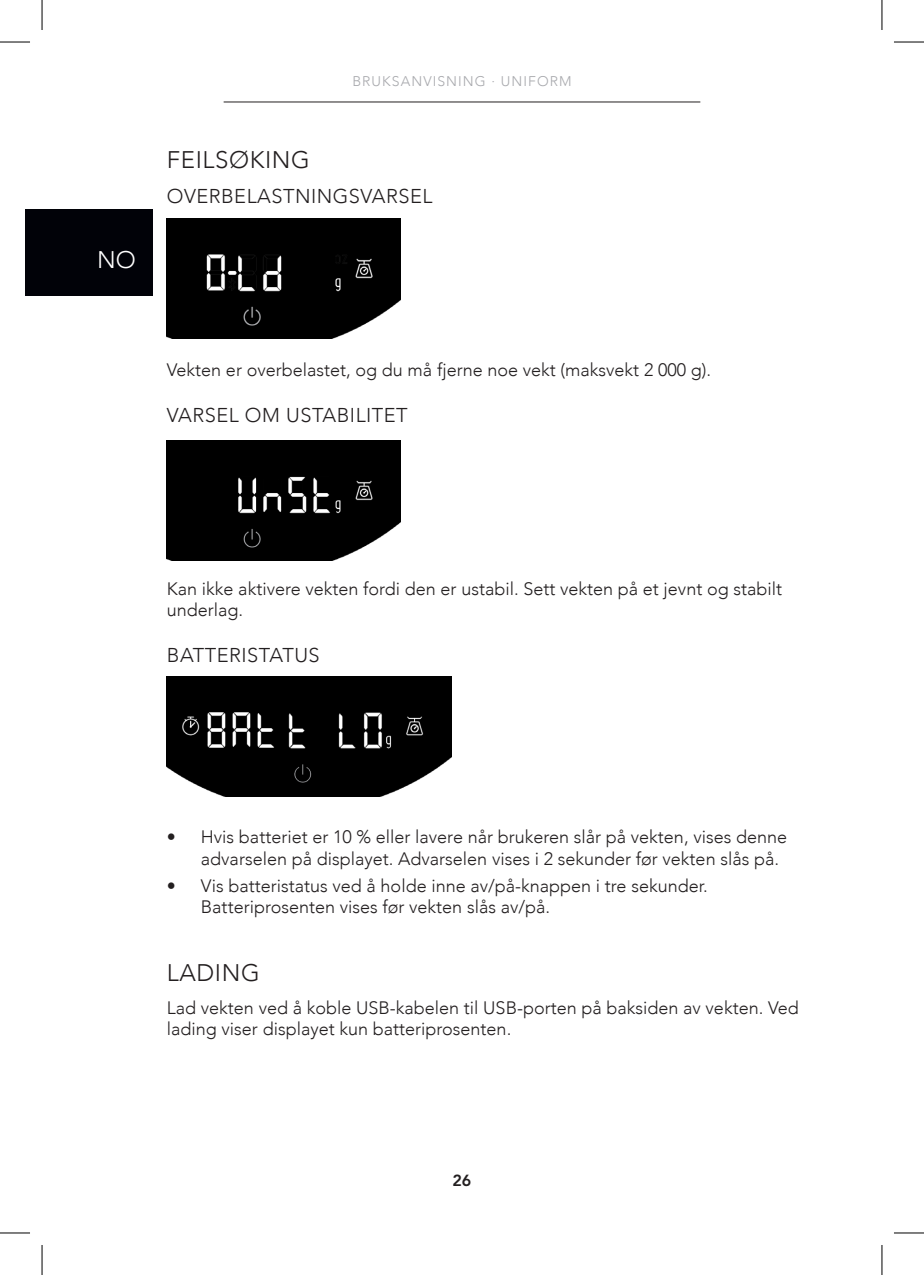
<style>
.page{position:relative;width:924px;height:1275px;background:#fff}
.page>*{position:absolute;margin:0;border:0;box-sizing:border-box;transform-origin:0 0}
.Headers_NO{font:300 24px "Avenir";letter-spacing:.025em;color:#231f20}
.t1{font:300 24px "Avenir";color:#fff}
.SUBHEADING{font:300 20px "Avenir";letter-spacing:.025em;color:#231f20}
.Body{font:300 18px/21.6px "Avenir";color:#231f20}
.t2{font:800 16px "Avenir LT Pro";color:#231f20}
.t3{font:300 14px "Avenir";letter-spacing:.075em;color:#a8a9ad}
</style>
<div class="page">
<hr style="left:223px;top:101px;width:477px;height:1px;background:#231f20">
<div style="left:25px;top:209px;width:127px;height:86px;background:#010208"></div>
<img style="left:167px;top:676px;width:284px;height:120px">
<img style="left:167px;top:441px;width:233px;height:120px">
<img style="left:167px;top:219px;width:233px;height:120px">
<hr style="left:0;top:42px;width:30px;height:1px;background:#000">
<hr style="left:893px;top:42px;width:30px;height:1px;background:#000">
<hr style="left:0;top:1232px;width:30px;height:1px;background:#000">
<hr style="left:893px;top:1232px;width:30px;height:1px;background:#000">
<hr style="left:42px;top:0;width:1px;height:30px;background:#000">
<hr style="left:42px;top:1245px;width:1px;height:30px;background:#000">
<hr style="left:881px;top:0;width:1px;height:30px;background:#000">
<hr style="left:881px;top:1245px;width:1px;height:30px;background:#000">
<h1 class="t1" style="left:97px;top:245px;width:40px">NO</h1>
<p class="t3" style="left:352px;top:73px;width:220px">BRUKSANVISNING · UNIFORM</p>
<p class="Headers_NO" style="left:167px;top:146px;width:144px">FEILSØKING</p>
<p class="SUBHEADING" style="left:167px;top:185px;width:267px">OVERBELASTNINGSVARSEL</p>
<p class="Body" style="left:167px;top:359px;width:545px">Vekten er overbelastet, og du må fjerne noe vekt (maksvekt 2 000 g).</p>
<p class="SUBHEADING" style="left:167px;top:403px;width:242px">VARSEL OM USTABILITET</p>
<p class="Body" style="left:167px;top:578px;width:616px">Kan ikke aktivere vekten fordi den er ustabil. Sett vekten på et jevnt og stabilt underlag.</p>
<p class="SUBHEADING" style="left:167px;top:643px;width:154px">BATTERISTATUS</p>
<p class="Body" style="left:201px;top:826px;width:587px;text-indent:-34px">• Hvis batteriet er 10 % eller lavere når brukeren slår på vekten, vises denne advarselen på displayet. Advarselen vises i 2 sekunder før vekten slås på.</p>
<p class="Body" style="left:201px;top:875px;width:508px;text-indent:-34px">• Vis batteristatus ved å holde inne av/på-knappen i tre sekunder.<br>Batteriprosenten vises før vekten slås av/på.</p>
<p class="Headers_NO" style="left:167px;top:958px;width:94px">LADING</p>
<p class="Body" style="left:167px;top:996px;width:633px">Lad vekten ved å koble USB-kabelen til USB-porten på baksiden av vekten. Ved lading viser displayet kun batteriprosenten.</p>
<p class="t2" style="left:452px;top:1170px;width:20px">26</p>
</div>
